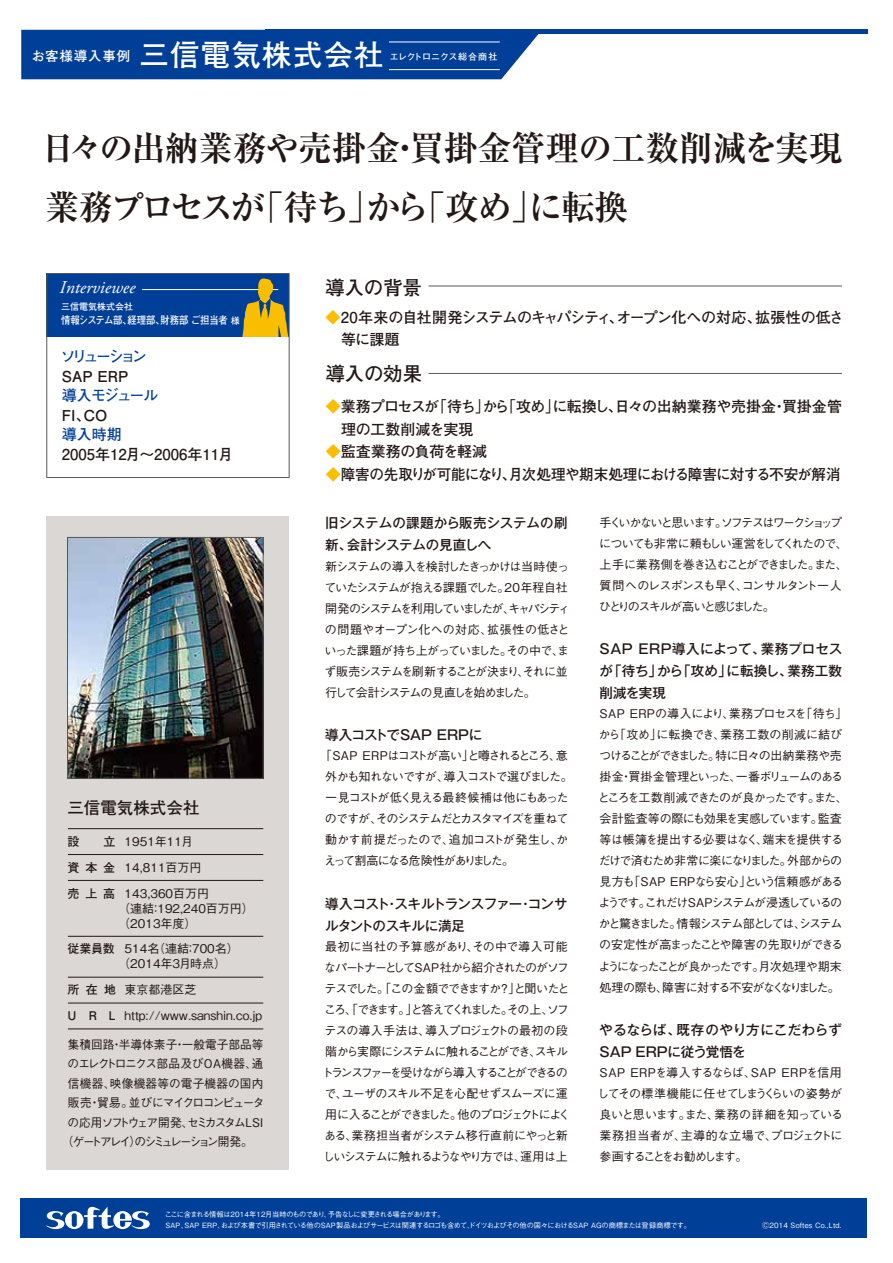
<style>
.page{position:relative;width:893px;height:1263px;background:#fff}
.page>*{position:absolute;margin:0;border:0;box-sizing:border-box;transform-origin:0 0}
.t1{font:700 34.5px/58.5px "Ryumin Pro";letter-spacing:-.02em;color:#221815}
.t2{font:700 29.55px "Futo Go B101 Pro";letter-spacing:.04em;color:#fff}
.t3{font:700 19.5px "Futo Go B101 Pro";letter-spacing:-.01em;color:#221815}
.t4{font:italic 18px "Adobe Garamond Pro";color:#fff}
.t5{font:700 16.5px "Futo Go B101 Pro";color:#221815}
.t6{font:700 15px/22.5px "Futo Go B101 Pro";letter-spacing:-.02em;color:#221815}
.t7{font:700 15px/22.5px "Futo Go B101 Pro";letter-spacing:-.05em;color:#221815}
.t8{font:700 15px "Futo Go B101 Pro";color:#221815}
.t9{font:700 15px "Futo Go B101 Pro";letter-spacing:-.235em;color:#003f98}
.t10{font:700 15px "Futo Go B101 Pro";letter-spacing:-.095em;color:#003f98}
.t11{font:700 15px "Futo Go B101 Pro";letter-spacing:-.135em;color:#003f98}
.t12{font:500 13.5px/21.9px "Gothic MB101 Pro";letter-spacing:-.01em;color:#221815}
.t13{font:500 13.5px/21.9px "Gothic MB101 Pro";letter-spacing:-.04em;color:#221815}
.t14{font:700 13.5px "Futo Go B101 Pro";letter-spacing:.06em;color:#fff}
.t15{font:500 12px/21px "Gothic BBB Pro";letter-spacing:-.085em;color:#221815}
.t16{font:500 12px/21px "Gothic BBB Pro";letter-spacing:-.115em;color:#221815}
.t17{font:500 12px/15px "Gothic BBB Pro";color:#221815}
.t18{font:500 12px "Gothic BBB Pro";letter-spacing:-.145em;color:#221815}
.t19{font:500 12px "Gothic BBB Pro";letter-spacing:-.17em;color:#221815}
.t20{font:500 12px "Gothic BBB Pro";letter-spacing:-.065em;color:#221815}
.t21{font:500 12px "Gothic BBB Pro";letter-spacing:.005em;color:#221815}
.t22{font:500 12px "Gothic BBB Pro";letter-spacing:.025em;color:#221815}
.t23{font:700 10.5px "Futo Go B101 Pro";letter-spacing:-.025em;color:#fff;scale:.89 1}
.t24{font:700 9px "Futo Go B101 Pro";letter-spacing:-.02em;color:#fff}
.t25{font:700 9px "Futo Go B101 Pro";color:#fff}
.t26{font:500 7.2px/10.5px "Gothic BBB Pro";letter-spacing:-.07em;color:#fff}
.t27{font:500 7.2px "Gothic BBB Pro";letter-spacing:.02em;color:#fff}
.s1{font-size:9px}
.s2{font-family:"Futo Go B101 Pro";font-weight:700}
.s3{color:#fabe00}
</style>
<div class="page">
<div style="left:47px;top:273px;width:242px;height:64px;background:#003f98"></div>
<div style="left:21px;top:30px;width:518px;height:49px;background:#003f98"></div>
<hr style="left:265px;top:30px;width:602px;height:4px;background:#003f98">
<div style="left:47px;top:517px;width:242px;height:653px;background:#dbd7d5"></div>
<hr style="left:429px;top:286px;width:413px;height:1px;background:#595757">
<hr style="left:429px;top:373px;width:413px;height:1px;background:#595757">
<hr style="left:142px;top:289px;width:136px;height:1px;background:#fff">
<div style="left:47px;top:273px;width:242px;height:205px;border:1px solid #595757"></div>
<div style="left:21px;top:1198px;width:846px;height:39px;background:#003f98"></div>
<svg style="left:46px;top:1207px;width:104px;height:22px"></svg>
<hr style="left:389px;top:42px;width:111px;height:1px;background:#fff">
<hr style="left:389px;top:69px;width:111px;height:1px;background:#fff">
<svg style="left:233px;top:278px;width:56px;height:59px"></svg>
<hr style="left:68px;top:828px;width:195px;height:1px;background:#221815">
<hr style="left:68px;top:854px;width:195px;height:1px;background:#221815">
<hr style="left:68px;top:880px;width:195px;height:1px;background:#221815">
<hr style="left:68px;top:936px;width:195px;height:1px;background:#221815">
<hr style="left:68px;top:977px;width:195px;height:1px;background:#221815">
<hr style="left:68px;top:1003px;width:195px;height:1px;background:#221815">
<hr style="left:68px;top:1029px;width:195px;height:1px;background:#221815">
<img style="left:69px;top:539px;width:192px;height:237px">
<div style="left:67px;top:537px;width:196px;height:241px;border:1px solid #595757"></div>
<p class="t14" style="left:31px;top:45px;width:100px">お客様導入事例</p>
<h2 class="t2" style="left:140px;top:32px;width:246px">三信電気株式会社</h2>
<p class="t24" style="left:390px;top:49px;width:109px">エレクトロニクス総合商社</p>
<h1 class="t1" style="left:41px;top:117px;width:803px">日々の出納業務や売掛金・買掛金管理の工数削減を実現業務プロセスが「待ち」から「攻め」に転換</h1>
<h3 class="t4" style="left:60px;top:277px;width:77px">Interviewee</h3>
<p class="t25" style="left:61px;top:299px;width:73px">三信電気株式会社</p>
<p class="t23" style="left:61px;top:312px;width:202px">情報システム部、経理部、財務部 ご担当者 <span class="s1">様</span></p>
<p class="t9" style="left:61px;top:344px;width:88px">ソリューション</p>
<p class="t6" style="left:62px;top:363px;width:68px">SAP ERP</p>
<p class="t10" style="left:62px;top:383px;width:98px">導入モジュール</p>
<p class="t6" style="left:62px;top:402px;width:47px">FI、CO</p>
<p class="t11" style="left:62px;top:422px;width:61px">導入時期</p>
<p class="t8" style="left:62px;top:442px;width:173px">2005年12月～2006年11月</p>
<h3 class="t5" style="left:68px;top:795px;width:133px">三信電気株式会社</h3>
<p class="t17" style="left:68px;top:832px;width:127px"><span class="s2">設　　立</span> 1951年11月</p>
<p class="t17" style="left:68px;top:858px;width:135px"><span class="s2">資本金</span> 14,811百万円</p>
<p class="t17" style="left:118px;top:884px;width:137px;text-indent:-51px"><span class="s2">売上高</span> 143,360百万円<br>（連結：192,240百万円）（2013年度）</p>
<p class="t17" style="left:118px;top:940px;width:122px;text-indent:-51px"><span class="s2">従業員数</span> 514名（連結：700名）（2014年3月時点）</p>
<p class="t17" style="left:68px;top:975px;width:196px;line-height:25.8px"><span class="s2">所在地</span> 東京都港区芝<br><span class="s2">U R L</span> http://www.sanshin.co.jp</p>
<p class="t21" style="left:68px;top:1035px;width:197px">集積回路・半導体素子・一般電子部品等</p>
<p class="t20" style="left:68px;top:1054px;width:197px">のエレクトロニクス部品及びOA機器、通</p>
<p class="t22" style="left:68px;top:1074px;width:197px">信機器、映像機器等の電子機器の国内</p>
<p class="t16" style="left:68px;top:1091px;width:198px">販売・貿易。並びにマイクロコンピュータ</p>
<p class="t18" style="left:68px;top:1113px;width:197px">の応用ソフトウェア開発、セミカスタムLSI</p>
<p class="t19" style="left:62px;top:1132px;width:192px">（ゲートアレイ）のシミュレーション開発。</p>
<h3 class="t3" style="left:325px;top:272px;width:98px">導入の背景</h3>
<p class="t7" style="left:341px;top:304px;width:504px;text-indent:-16px"><span class="s3">◆</span>20年来の自社開発システムのキャパシティ、オープン化への対応、拡張性の低さ等に課題</p>
<h3 class="t3" style="left:325px;top:358px;width:98px">導入の効果</h3>
<p class="t6" style="left:341px;top:393px;width:502px;text-indent:-15px"><span class="s3">◆</span>業務プロセスが「待ち」から「攻め」に転換し、日々の出納業務や売掛金・買掛金管理の工数削減を実現</p>
<p class="t6" style="left:326px;top:438px;width:163px"><span class="s3">◆</span>監査業務の負荷を軽減</p>
<p class="t6" style="left:326px;top:461px;width:517px"><span class="s3">◆</span>障害の先取りが可能になり、月次処理や期末処理における障害に対する不安が解消</p>
<p class="t12" style="left:325px;top:510px;width:244px">旧システムの課題から販売システムの刷新、会計システムの見直しへ</p>
<p class="t15" style="left:324px;top:554px;width:247px">新システムの導入を検討したきっかけは当時使っていたシステムが抱える課題でした。20年程自社開発のシステムを利用していましたが、キャパシティの問題やオープン化への対応、拡張性の低さといった課題が持ち上がっていました。その中で、まず販売システムを刷新することが決まり、それに並行して会計システムの見直しを始めました。</p>
<p class="t12" style="left:325px;top:722px;width:159px">導入コストでSAP ERPに</p>
<p class="t15" style="left:324px;top:744px;width:250px;text-indent:-4px">「SAP ERPはコストが高い」と噂されるところ、意外かも知れないですが、導入コストで選びました。一見コストが低く見える最終候補は他にもあったのですが、そのシステムだとカスタマイズを重ねて動かす前提だったので、追加コストが発生し、かえって割高になる危険性がありました。</p>
<p class="t13" style="left:325px;top:891px;width:244px">導入コスト・スキルトランスファー・コンサルタントのスキルに満足</p>
<p class="t15" style="left:321px;top:935px;width:250px;text-align:center">最初に当社の予算感があり、その中で導入可能なパートナーとしてSAP社から紹介されたのがソフテスでした。「この金額でできますか？」と聞いたところ、「できます。」と答えてくれました。その上、ソフテスの導入手法は、導入プロジェクトの最初の段階から実際にシステムに触れることができ、スキルトランスファーを受けながら導入することができるので、ユーザのスキル不足を心配せずスムーズに運用に入ることができました。他のプロジェクトによくある、業務担当者がシステム移行直前にやっと新しいシステムに触れるようなやり方では、運用は上</p>
<p class="t16" style="left:599px;top:510px;width:251px">手くいかないと思います。ソフテスはワークショップについても非常に頼もしい運営をしてくれたので、上手に業務側を巻き込むことができました。また、質問へのレスポンスも早く、コンサルタント一人ひとりのスキルが高いと感じました。</p>
<p class="t12" style="left:599px;top:636px;width:244px;text-align:justify">SAP ERP導入によって、業務プロセスが「待ち」から「攻め」に転換し、業務工数削減を実現</p>
<p class="t15" style="left:598px;top:702px;width:252px">SAP ERPの導入により、業務プロセスを「待ち」から「攻め」に転換でき、業務工数の削減に結びつけることができました。特に日々の出納業務や売掛金・買掛金管理といった、一番ボリュームのあるところを工数削減できたのが良かったです。また、会計監査等の際にも効果を実感しています。監査等は帳簿を提出する必要はなく、端末を提供するだけで済むため非常に楽になりました。外部からの見方も「SAP ERPなら安心」という信頼感があるようです。これだけSAPシステムが浸透しているのかと驚きました。情報システム部としては、システムの安定性が高まったことや障害の先取りができるようになったことが良かったです。月次処理や期末処理の際も、障害に対する不安がなくなりました。</p>
<p class="t12" style="left:599px;top:1017px;width:244px">やるならば、既存のやり方にこだわらず<br>SAP ERPに従う覚悟を</p>
<p class="t15" style="left:597px;top:1061px;width:248px;text-align:justify">SAP ERPを導入するならば、SAP ERPを信用してその標準機能に任せてしまうくらいの姿勢が良いと思います。また、業務の詳細を知っている業務担当者が、主導的な立場で、プロジェクトに参画することをお勧めします。</p>
<p class="t26" style="left:165px;top:1208px;width:528px">ここに含まれる情報は2014年12月当時のものであり、予告なしに変更される場合があります。<br>SAP、SAP ERP、および本書で引用されている他のSAP製品およびサービスは関連するロゴも含めて、ドイツおよびその他の国々におけるSAP AGの商標または登録商標です。</p>
<p class="t27" style="left:762px;top:1219px;width:81px">Ⓒ2014 Softes Co.,Ltd.</p>
</div>
